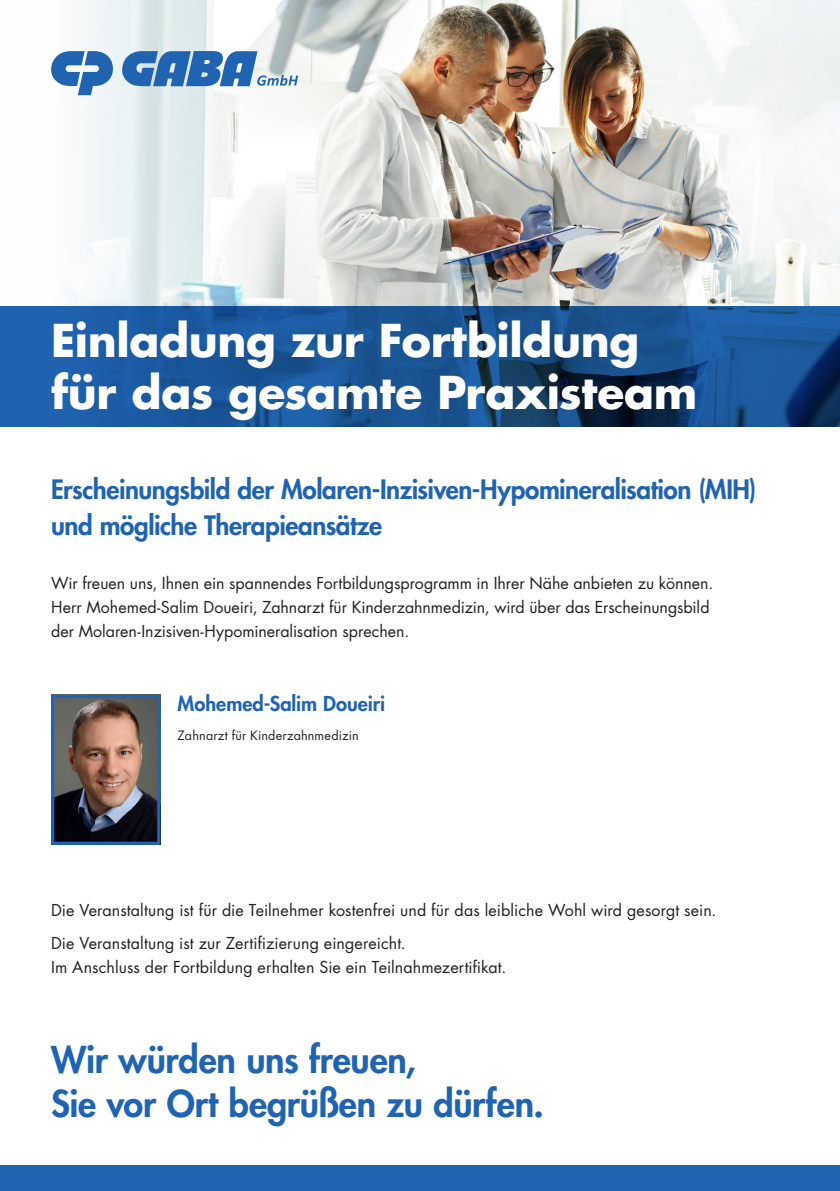
<style>
.page{position:relative;width:840px;height:1191px;background:#fff}
.page>*{position:absolute;margin:0;border:0;box-sizing:border-box;transform-origin:0 0}
.t1{font:700 44px/52px "Futura Std";letter-spacing:-.01em;color:#fff}
.t2{font:800 36px/43.2px "Futura Std";letter-spacing:-.005em;color:#2064b1}
.t3{font:800 26px/36px "Futura Std";letter-spacing:-.015em;color:#2064b1}
.t4{font:800 20px "Futura Std";color:#2064b1}
.t5{font:16px/24px "Futura Std";color:#231f20}
.t6{font:12.6px "Futura Std";letter-spacing:.015em;color:#231f20}
</style>
<div class="page">
<img style="left:65px;top:0;width:774px;height:306px">
<svg style="left:0;top:306px;width:839px;height:120px;background:#18518f"></svg>
<svg style="left:51px;top:51px;width:62px;height:44px"></svg>
<svg style="left:119px;top:51px;width:179px;height:35px;background:#6895c4"></svg>
<img style="left:55px;top:699px;width:101px;height:142px">
<div style="left:51px;top:695px;width:109px;height:150px;border:3px solid #2064b1"></div>
<div style="left:0;top:1165px;width:839px;height:26px;background:#2064b1"></div>
<h1 class="t1" style="left:51px;top:314px;width:647px">Einladung zur Fortbildung für das gesamte Praxisteam</h1>
<h3 class="t3" style="left:51px;top:471px;width:706px">Erscheinungsbild der Molaren-Inzisiven-Hypomineralisation (MIH) und mögliche Therapieansätze</h3>
<p class="t5" style="left:51px;top:571px;width:663px">Wir freuen uns, Ihnen ein spannendes Fortbildungsprogramm in Ihrer Nähe anbieten zu können.<br>Herr Mohemed-Salim Doueiri, Zahnarzt für Kinderzahnmedizin, wird über das Erscheinungsbild der Molaren-Inzisiven-Hypomineralisation sprechen.</p>
<p class="t4" style="left:177px;top:691px;width:209px">Mohemed-Salim Doueiri</p>
<p class="t6" style="left:177px;top:727px;width:183px">Zahnarzt für Kinderzahnmedizin</p>
<p class="t5" style="left:51px;top:894px;width:666px;line-height:32.6px">Die Veranstaltung ist für die Teilnehmer kostenfrei und für das leibliche Wohl wird gesorgt sein.<br>Die Veranstaltung ist zur Zertifizierung eingereicht.</p>
<p class="t5" style="left:51px;top:955px;width:456px">Im Anschluss der Fortbildung erhalten Sie ein Teilnahmezertifikat.</p>
<h2 class="t2" style="left:51px;top:1038px;width:494px">Wir würden uns freuen,<br>Sie vor Ort begrüßen zu dürfen.</h2>
</div>
